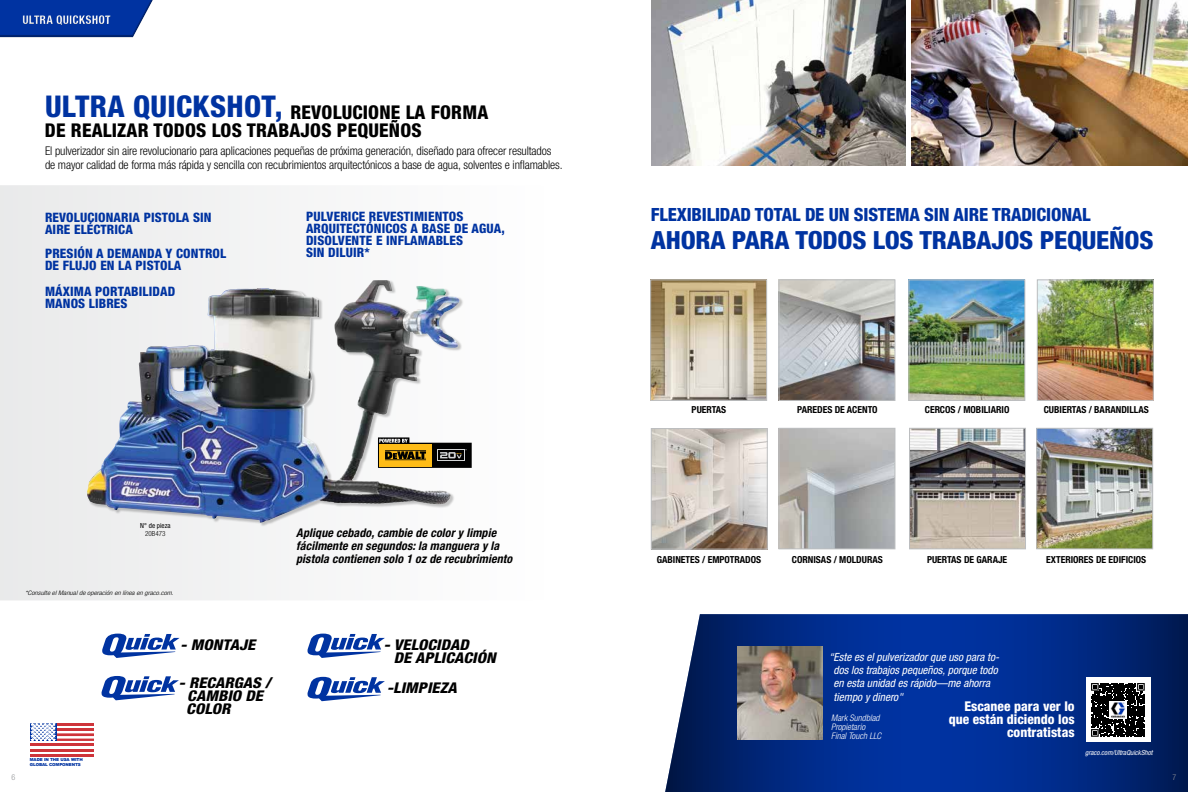
<style>
.page{position:relative;width:1188px;height:792px;background:#fff}
.page>*{position:absolute;margin:0;border:0;box-sizing:border-box;transform-origin:0 0}
.t1{font:800 condensed 25px "Helvetica Neue LTW1 G";letter-spacing:-.01em;color:#0033a1;scale:1.05 1}
.t2{font:800 condensed 19px/18px "Helvetica Neue LTW1 G";letter-spacing:.01em;color:#000}
.t3{font:800 condensed 18.2px "Helvetica Neue LTW1 G";letter-spacing:-.01em;color:#0033a1}
.t4{font:italic 800 condensed 14.8px/12.9px "Helvetica Neue LTW1 G";color:#000;scale:1.1 1}
.t5{font:800 condensed 13.5px/13px "Helvetica Neue LTW1 G";color:#fff;text-align:right}
.t6{font:800 condensed 13px/12px "Helvetica Neue LTW1 G";letter-spacing:.01em;color:#0033a1}
.t7{font:300 condensed 12px/14px "Helvetica Neue LTW1 G";letter-spacing:-.01em;color:#000}
.t8{font:italic 700 condensed 12px/13px "Helvetica Neue LTW1 G";letter-spacing:.01em;color:#000}
.t9{font:800 condensed 12px "Helvetica Neue LTW1 G";letter-spacing:.01em;color:#fff;scale:.96 1}
.t10{font:italic condensed 11.3px/13.4px "Helvetica Neue LTW1 G";color:#fff}
.t11{font:700 condensed 9.7px "Helvetica Neue LTW1 G";color:#000}
.t12{font:italic 300 condensed 9px/9.3px "Helvetica Neue LTW1 G";color:#fff}
.t13{font:300 condensed 8px "Helvetica Neue LTW1 G";color:#939598}
.t14{font:italic condensed 7px "Helvetica Neue LTW1 G";color:#fff}
.t15{font:condensed 7px "Helvetica Neue LTW1 G";color:#000}
.t16{font:300 condensed 7px "Helvetica Neue LTW1 G";color:#000}
.t17{font:italic 300 condensed 6.2px "Helvetica Neue LTW1 G";color:#000;scale:1.19 1}
.t18{font:900 4.1px/4.5px "Arial";letter-spacing:-.025em;color:#0033a1}
.s1{font-size:30px;color:#0033a1}
</style>
<div class="page">
<div style="left:0;top:185px;width:289px;height:415px;background:#eceded"></div>
<img style="left:912px;top:0;width:276px;height:166px">
<img style="left:652px;top:0;width:253px;height:166px">
<div style="left:0;top:0;width:163px;height:38px;background:#000;opacity:.5"></div>
<img style="left:1039px;top:281px;width:113px;height:118px">
<div style="left:1037px;top:279px;width:117px;height:122px;border:1px solid #bcbec0"></div>
<img style="left:1038px;top:430px;width:113px;height:117px">
<div style="left:1036px;top:428px;width:117px;height:121px;border:1px solid #bcbec0"></div>
<img style="left:911px;top:430px;width:113px;height:117px">
<div style="left:909px;top:428px;width:117px;height:121px;border:1px solid #bcbec0"></div>
<img style="left:910px;top:281px;width:113px;height:118px">
<div style="left:908px;top:279px;width:117px;height:122px;border:1px solid #bcbec0"></div>
<img style="left:780px;top:430px;width:113px;height:117px">
<div style="left:778px;top:428px;width:117px;height:121px;border:1px solid #bcbec0"></div>
<img style="left:780px;top:281px;width:113px;height:118px">
<div style="left:778px;top:279px;width:117px;height:122px;border:1px solid #bcbec0"></div>
<img style="left:652px;top:281px;width:113px;height:118px">
<div style="left:650px;top:279px;width:117px;height:122px;border:1px solid #bcbec0"></div>
<img style="left:653px;top:430px;width:113px;height:118px">
<div style="left:651px;top:428px;width:117px;height:122px;border:1px solid #bcbec0"></div>
<svg style="left:665px;top:614px;width:523px;height:178px;background:#0a3289"></svg>
<img style="left:737px;top:647px;width:85px;height:93px">
<div style="left:87px;top:280px;width:376px;height:247px;background:#000;opacity:.22"></div>
<img style="left:119px;top:280px;width:262px;height:200px">
<svg style="left:378px;top:437px;width:94px;height:31px;background:#836e3a"></svg>
<svg style="left:101px;top:676px;width:78px;height:24px"></svg>
<svg style="left:102px;top:634px;width:78px;height:24px"></svg>
<svg style="left:307px;top:634px;width:78px;height:24px"></svg>
<svg style="left:307px;top:677px;width:78px;height:24px"></svg>
<svg style="left:30px;top:723px;width:64px;height:34px"></svg>
<div style="left:1086px;top:678px;width:65px;height:64px;background:#fff"></div>
<svg style="left:1091px;top:683px;width:54px;height:54px;background:#2a2a2a"></svg>
<img style="left:1110px;top:702px;width:16px;height:16px">
<div style="left:20px;top:12px;width:94px;height:12px;background:#0033a1"></div>
<div style="left:20px;top:14px;width:94px;height:14px;background:#000;opacity:.5"></div>
<p class="t9" style="left:22px;top:12px;width:93px">ULTRA QUICKSHOT</p>
<h2 class="t2" style="left:45px;top:103px;width:445px"><span class="s1">ULTRA QUICKSHOT,</span> REVOLUCIONE LA FORMA<br>DE REALIZAR TODOS LOS TRABAJOS PEQUEÑOS</h2>
<p class="t7" style="left:45px;top:144px;width:519px">El pulverizador sin aire revolucionario para aplicaciones pequeñas de próxima generación, diseñado para ofrecer resultados de mayor calidad de forma más rápida y sencilla con recubrimientos arquitectónicos a base de agua, solventes e inflamables.</p>
<p class="t6" style="left:45px;top:212px;width:168px">REVOLUCIONARIA PISTOLA SIN<br>AIRE ELÉCTRICA</p>
<p class="t6" style="left:45px;top:248px;width:183px">PRESIÓN A DEMANDA Y CONTROL<br>DE FLUJO EN LA PISTOLA</p>
<p class="t6" style="left:45px;top:285px;width:132px">MÁXIMA PORTABILIDAD<br>MANOS LIBRES</p>
<p class="t6" style="left:306px;top:210px;width:200px">PULVERICE REVESTIMIENTOS<br>ARQUITECTÓNICOS A BASE DE AGUA,<br>DISOLVENTE E INFLAMABLES<br>SIN DILUIR*</p>
<p class="t15" style="left:140px;top:521px;width:32px">N° de pieza</p>
<p class="t16" style="left:145px;top:530px;width:22px">20B473</p>
<p class="t17" style="left:25px;top:589px;width:126px">*Consulte el Manual de operación en línea en graco.com.</p>
<p class="t18" style="left:30px;top:757px;width:54px">MADE IN THE USA WITH<br>GLOBAL COMPONENTS</p>
<p class="t4" style="left:181px;top:638px;width:73px">-MONTAJE</p>
<p class="t4" style="left:186px;top:676px;width:82px;text-indent:-7px">-RECARGAS /<br>CAMBIO DE<br>COLOR</p>
<p class="t8" style="left:296px;top:526px;width:218px">Aplique cebado, cambie de color y limpie fácilmente en segundos: la manguera y la pistola contienen solo 1 oz de recubrimiento</p>
<p class="t4" style="left:394px;top:638px;width:98px;text-indent:-10px">-VELOCIDAD<br>DE APLICACIÓN</p>
<p class="t4" style="left:387px;top:681px;width:68px">-LIMPIEZA</p>
<h3 class="t3" style="left:651px;top:204px;width:441px">FLEXIBILIDAD TOTAL DE UN SISTEMA SIN AIRE TRADICIONAL</h3>
<h1 class="t1" style="left:651px;top:225px;width:480px">AHORA PARA TODOS LOS TRABAJOS PEQUEÑOS</h1>
<p class="t11" style="left:692px;top:404px;width:36px">PUERTAS</p>
<p class="t11" style="left:797px;top:404px;width:82px">PAREDES DE ACENTO</p>
<p class="t11" style="left:925px;top:404px;width:86px">CERCOS / MOBILIARIO</p>
<p class="t11" style="left:1044px;top:404px;width:107px">CUBIERTAS / BARANDILLAS</p>
<p class="t11" style="left:657px;top:554px;width:106px">GABINETES / EMPOTRADOS</p>
<p class="t11" style="left:792px;top:554px;width:92px">CORNISAS / MOLDURAS</p>
<p class="t11" style="left:927px;top:554px;width:82px">PUERTAS DE GARAJE</p>
<p class="t11" style="left:1046px;top:554px;width:102px">EXTERIORES DE EDIFICIOS</p>
<p class="t10" style="left:834px;top:650px;width:167px;text-indent:-5px">“Este es el pulverizador que uso para to&shy;dos los trabajos pequeños, porque todo en esta unidad es rápido—me ahorra tiempo y dinero"</p>
<p class="t12" style="left:831px;top:713px;width:51px">Mark Sundblad<br>Propietario<br>Final Touch LLC</p>
<p class="t5" style="left:949px;top:700px;width:127px">Escanee para ver lo que están diciendo los contratistas</p>
<p class="t14" style="left:1085px;top:748px;width:69px">graco.com/UltraQuickShot</p>
<p class="t13" style="left:12px;top:772px;width:5px">6</p>
<p class="t13" style="left:1173px;top:772px;width:5px">7</p>
</div>
